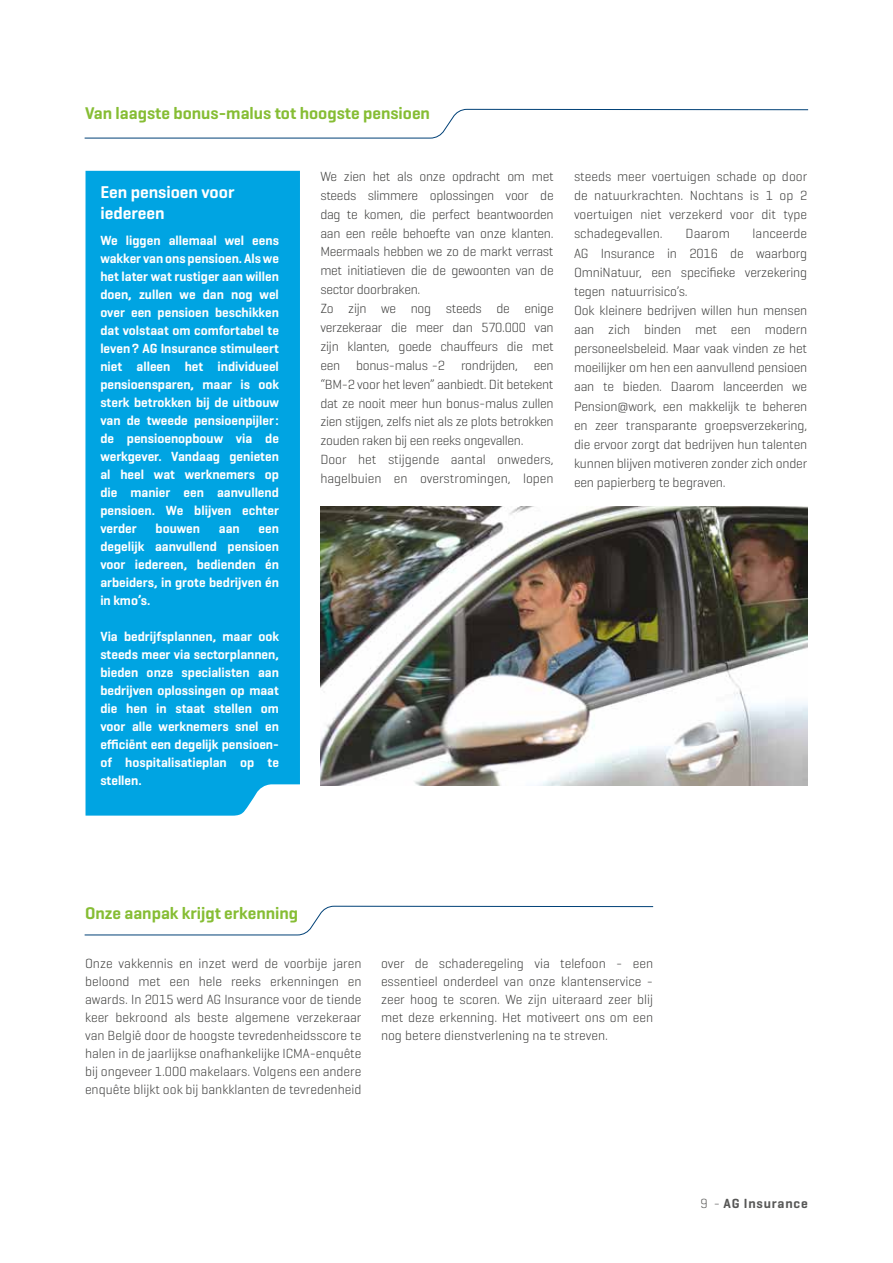
<style>
.page{position:relative;width:893px;height:1263px;background:#fff}
.page>*{position:absolute;margin:0;border:0;box-sizing:border-box;transform-origin:0 0}
.t1{font:600 17.4px/20.9px "Geogrotesque";color:#fff}
.t2{font:600 17.25px "Geogrotesque";color:#86bd34}
.t3{font:300 13.5px/18.9px "Geogrotesque";letter-spacing:-.01em;color:#3c3c3b;text-align:justify}
.t4{font:600 13.5px/18px "Geogrotesque";color:#fff;text-align:justify}
.t5{font:600 13.5px "Geogrotesque";letter-spacing:.06em;color:#575756}
.s1{font-weight:300}
</style>
<div class="page">
<img style="left:320px;top:506px;width:487px;height:279px">
<svg style="left:84px;top:109px;width:725px;height:30px"></svg>
<svg style="left:84px;top:905px;width:570px;height:31px"></svg>
<div style="left:85px;top:171px;width:215px;height:645px;background:#00a4e2"></div>
<p class="t2" style="left:85px;top:103px;width:346px">Van laagste bonus-malus tot hoogste pensioen</p>
<p class="t1" style="left:100px;top:182px;width:136px">Een pensioen voor iedereen</p>
<p class="t4" style="left:100px;top:231px;width:180px">We liggen allemaal wel eens wakker van ons pensioen. Als we het later wat rustiger aan willen doen, zullen we dan nog wel over een pensioen beschikken dat volstaat om comfortabel te leven? AG Insurance stimuleert niet alleen het individueel pensioensparen, maar is ook sterk betrokken bij de uitbouw van de tweede pensioenpijler: de pensioenopbouw via de werkgever. Vandaag genieten al heel wat werknemers op die manier een aanvullend pensioen. We blijven echter verder</p>
<p class="t4" style="left:156px;top:519px;width:46px">bouwen</p>
<p class="t4" style="left:219px;top:519px;width:22px">aan</p>
<p class="t4" style="left:100px;top:519px;width:180px;text-indent:158px">een degelijk aanvullend pensioen voor iedereen, bedienden én arbeiders, in grote bedrijven én in kmo’s.</p>
<p class="t4" style="left:100px;top:627px;width:180px">Via bedrijfsplannen, maar ook steeds meer via sectorplannen, bieden onze specialisten aan bedrijven oplossingen op maat die hen in staat stellen om voor alle werknemers snel en efficiënt een degelijk pensioen&shy;of hospitalisatieplan op te stellen.</p>
<p class="t3" style="left:320px;top:166px;width:235px;text-align:left">We zien het als onze opdracht om met steeds slimmere oplossingen voor de dag te komen, die perfect beantwoorden aan een reële behoefte van onze klanten.<br>Meermaals hebben we zo de markt verrast met initiatieven die de gewoonten van de sector doorbraken.<br>Zo zijn we nog steeds de enige verzekeraar die meer dan 570.000 van zijn klanten, goede chauffeurs die met een bonus-malus -2 rondrijden, een “BM-2 voor het leven” aanbiedt. Dit betekent dat ze nooit meer hun bonus-malus zullen zien stijgen, zelfs niet als ze plots betrokken zouden raken bij een reeks ongevallen.<br>Door het stijgende aantal onweders, hagelbuien en overstromingen, lopen</p>
<p class="t3" style="left:574px;top:166px;width:235px">steeds meer voertuigen schade op door de natuurkrachten. Nochtans is 1 op 2 voertuigen niet verzekerd voor dit type schadegevallen.</p>
<p class="t3" style="left:574px;top:224px;width:235px;text-align:left;text-indent:179px">lanceerde AG Insurance in 2016 de waarborg OmniNatuur, een specifieke verzekering tegen natuurrisico’s.<br>Ook kleinere bedrijven willen hun mensen aan zich binden met een modern personeelsbeleid. Maar vaak vinden ze het moeilijker om hen een aanvullend pensioen aan te bieden. Daarom lanceerden we Pension@work, een makkelijk te beheren en zeer transparante groepsverzekering, die ervoor zorgt dat bedrijven hun talenten kunnen blijven motiveren zonder zich onder een papierberg te begraven.</p>
<p class="t3" style="left:686px;top:224px;width:46px">Daarom</p>
<p class="t2" style="left:85px;top:902px;width:215px">Onze aanpak krijgt erkenning</p>
<p class="t3" style="left:85px;top:954px;width:278px;line-height:18px">Onze vakkennis en inzet werd de voorbije jaren beloond met een hele reeks erkenningen en awards. In 2015 werd AG Insurance voor de tiende keer bekroond als beste algemene verzekeraar van België door de hoogste tevredenheidsscore te halen in de jaarlijkse onafhankelijke ICMA-enquête bij ongeveer 1.000 makelaars. Volgens een andere enquête blijkt ook bij bankklanten de tevredenheid</p>
<p class="t3" style="left:381px;top:954px;width:274px;line-height:18px">over de schaderegeling via telefoon - een essentieel onderdeel van onze klantenservice - zeer hoog te scoren. We zijn uiteraard zeer blij met deze erkenning. Het motiveert ons om een nog betere dienstverlening na te streven.</p>
<p class="t5" style="left:700px;top:1195px;width:109px"><span class="s1">9 -</span> AG Insurance</p>
</div>
